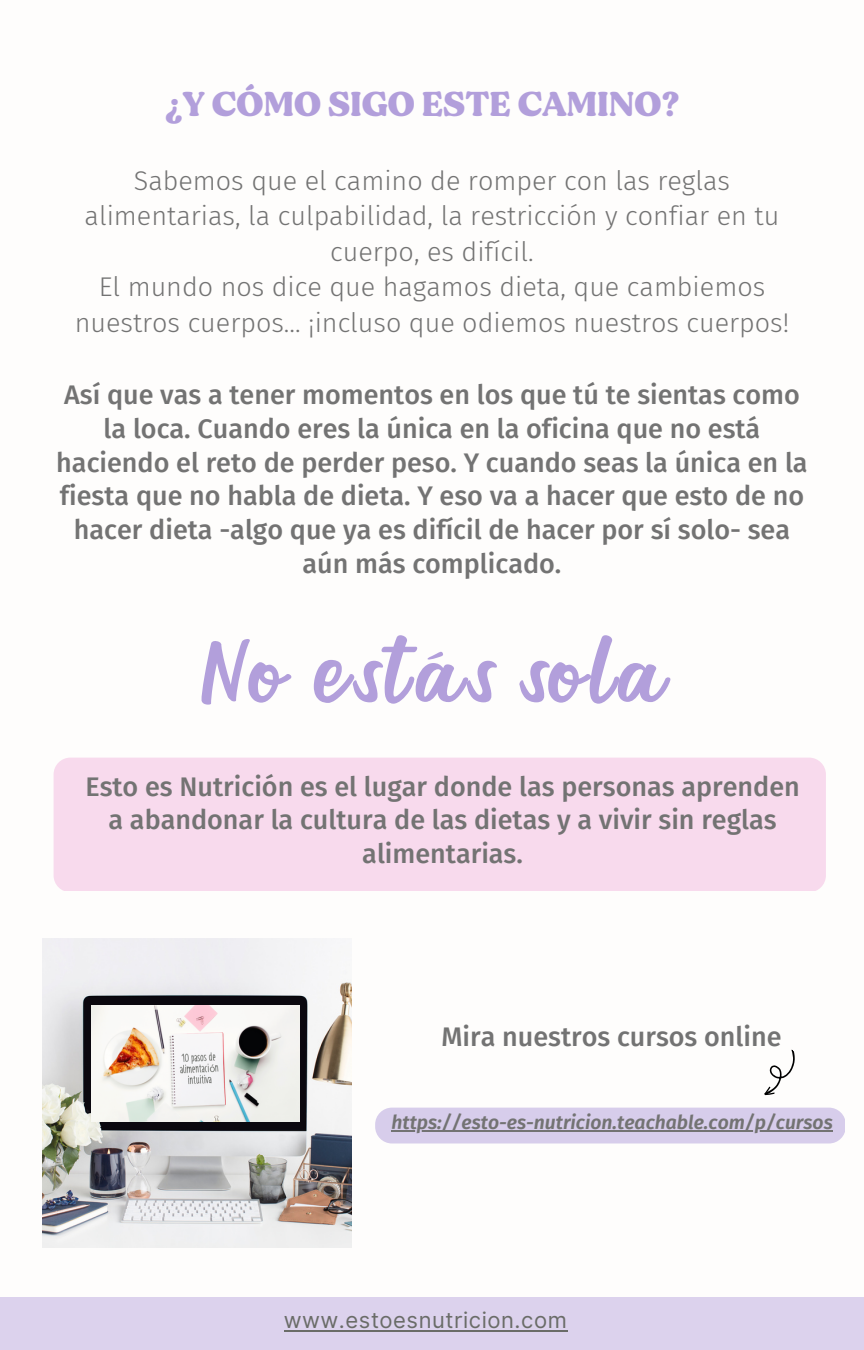
<style>
.page{position:relative;width:864px;height:1350px;background:#fff}
.page>*{position:absolute;margin:0;border:0;box-sizing:border-box;transform-origin:0 0}
.t1{font:94.05px "Havania";letter-spacing:-.04em;color:#b29fdb}
.t2{font:34.43px "MADE Gentle";color:#b29fdb}
.t3{font:500 27px/33.8px "Fira Sans";color:#737373;text-align:center}
.t4{font:300 27px/35.6px "Fira Sans";color:#737373;text-align:center}
.t5{font:22.05px "Inter";letter-spacing:.025em;color:#6a6c68}
.t6{font:italic 600 19.35px "Fira Sans";color:#737373}
</style>
<div class="page">
<div style="left:0;top:1297px;width:864px;height:53px;background:#dcd2ed"></div>
<div style="left:54px;top:758px;width:772px;height:133px;background:#f8daed;border-radius:17px"></div>
<img style="left:43px;top:939px;width:309px;height:308px">
<img style="left:92px;top:1005px;width:207px;height:116px">
<div style="left:375px;top:1108px;width:470px;height:36px;background:#d7cdeb;border-radius:17px"></div>
<svg style="left:764px;top:1049px;width:31px;height:47px"></svg>
<hr style="left:284px;top:1330px;width:283px;height:2px;background:#6a6c68">
<hr style="left:391px;top:1131px;width:442px;height:1px;background:#737373">
<p class="t2" style="left:165px;top:83px;width:516px">¿Y CÓMO SIGO ESTE CAMINO?</p>
<p class="t4" style="left:75px;top:163px;width:716px">Sabemos que el camino de romper con las reglas alimentarias, la culpabilidad, la restricción y confiar en tu cuerpo, es difícil.<br>El mundo nos dice que hagamos dieta, que cambiemos nuestros cuerpos... ¡incluso que odiemos nuestros cuerpos!</p>
<p class="t3" style="left:56px;top:378px;width:753px">Así que vas a tener momentos en los que tú te sientas como la loca. Cuando eres la única en la oficina que no está haciendo el reto de perder peso. Y cuando seas la única en la fiesta que no habla de dieta. Y eso va a hacer que esto de no hacer dieta -algo que ya es difícil de hacer por sí solo- sea aún más complicado.</p>
<h1 class="t1" style="left:200px;top:619px;width:473px">No estás sola</h1>
<p class="t3" style="left:85px;top:770px;width:716px">Esto es Nutrición es el lugar donde las personas aprenden a abandonar la cultura de las dietas y a vivir sin reglas alimentarias.</p>
<p class="t3" style="left:441px;top:1020px;width:342px">Mira nuestros cursos online</p>
<p class="t6" style="left:391px;top:1111px;width:443px">https://esto-es-nutricion.teachable.com/p/cursos</p>
<p class="t5" style="left:284px;top:1307px;width:285px">www.estoesnutricion.com</p>
</div>
